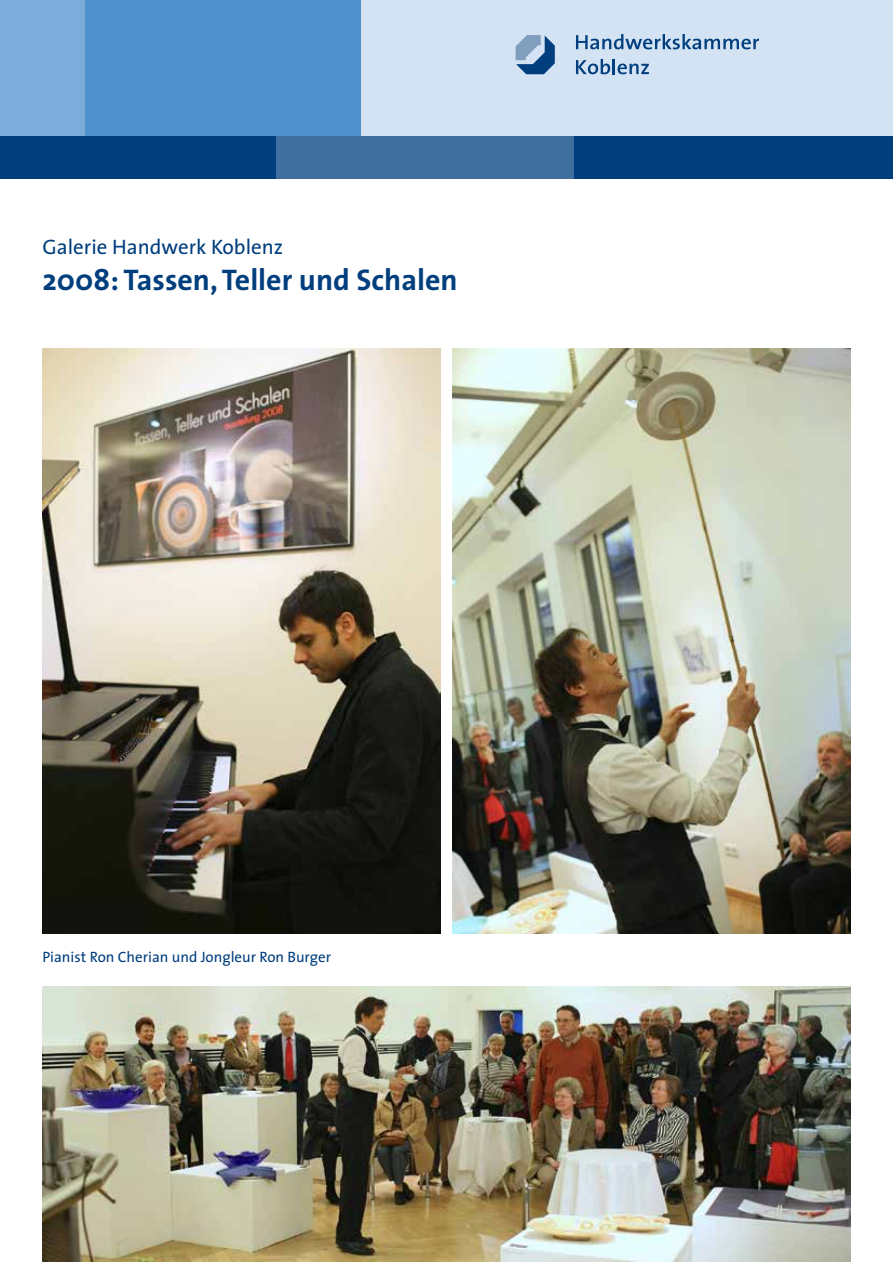
<style>
.page{position:relative;width:893px;height:1263px;background:#fff}
.page>*{position:absolute;margin:0;border:0;box-sizing:border-box;transform-origin:0 0}
.t1{font:700 30px "The Sans";color:#003e7e}
.t2{font:21px "The Sans";color:#003e7e}
.t3{font:15px "The Sans";color:#003e7e}
</style>
<div class="page">
<div style="left:0;top:0;width:85px;height:136px;background:#7cacda"></div>
<div style="left:85px;top:0;width:340px;height:136px;background:#5091cd"></div>
<div style="left:574px;top:136px;width:319px;height:43px;background:#003e7e"></div>
<div style="left:0;top:136px;width:276px;height:43px;background:#003e7e"></div>
<div style="left:276px;top:136px;width:298px;height:43px;background:#406e9e"></div>
<div style="left:361px;top:0;width:532px;height:136px;background:#d3e3f3"></div>
<svg style="left:576px;top:34px;width:183px;height:15px"></svg>
<svg style="left:576px;top:59px;width:73px;height:15px"></svg>
<svg style="left:516px;top:35px;width:39px;height:39px"></svg>
<img style="left:453px;top:349px;width:397px;height:584px">
<img style="left:43px;top:349px;width:397px;height:584px">
<img style="left:43px;top:986px;width:807px;height:276px">
<h2 class="t2" style="left:43px;top:233px;width:242px">Galerie Handwerk Koblenz</h2>
<h1 class="t1" style="left:43px;top:261px;width:417px">2008: Tassen, Teller und Schalen</h1>
<p class="t3" style="left:43px;top:947px;width:290px">Pianist Ron Cherian und Jongleur Ron Burger</p>
</div>
